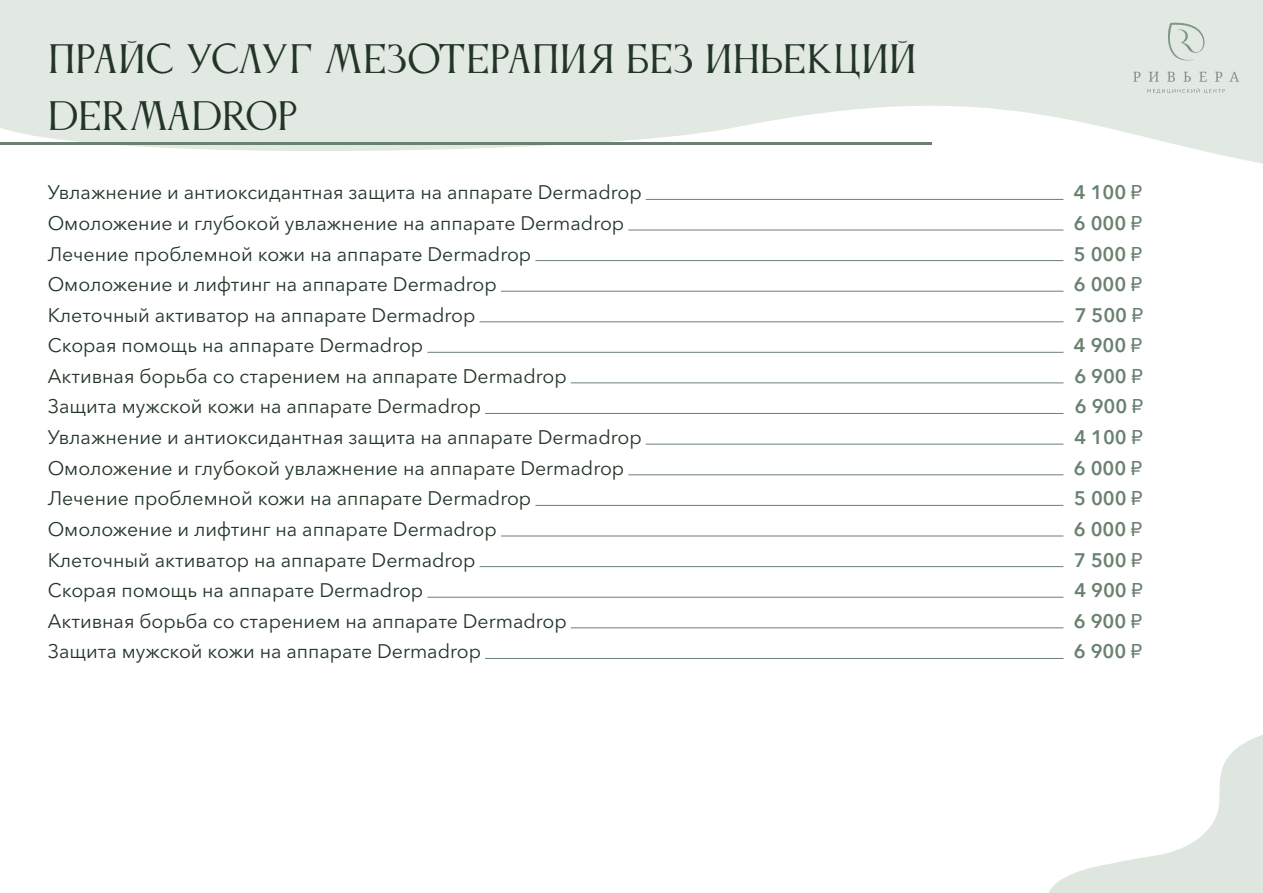
<style>
.page{position:relative;width:1263px;height:893px;background:#fff}
.page>*{position:absolute;margin:0;border:0;box-sizing:border-box;transform-origin:0 0}
.t1{font:36.45px/56.8px "Anticva";color:#233527}
.t2{font:19.5px "Avenir Next Cyr";color:#233527}
.t3{font:600 19.5px "Avenir Next Cyr";color:#6a816f}
.s1{font-family:"Arial";font-weight:400}
</style>
<div class="page">
<svg style="left:0;top:0;width:1263px;height:164px;fill:#e1e9e2"></svg>
<svg style="left:1049px;top:735px;width:214px;height:158px"></svg>
<hr style="left:0;top:142px;width:931px;height:3px;background:#6a816f">
<hr style="left:646px;top:199px;width:417px;height:1px;background:#6a816f">
<hr style="left:628px;top:230px;width:435px;height:1px;background:#6a816f">
<hr style="left:535px;top:260px;width:528px;height:1px;background:#6a816f">
<hr style="left:501px;top:291px;width:562px;height:1px;background:#6a816f">
<hr style="left:479px;top:322px;width:584px;height:1px;background:#6a816f">
<hr style="left:427px;top:352px;width:636px;height:1px;background:#6a816f">
<hr style="left:571px;top:383px;width:492px;height:1px;background:#6a816f">
<hr style="left:485px;top:413px;width:578px;height:1px;background:#6a816f">
<hr style="left:646px;top:444px;width:417px;height:1px;background:#6a816f">
<hr style="left:628px;top:475px;width:435px;height:1px;background:#6a816f">
<hr style="left:535px;top:505px;width:528px;height:1px;background:#6a816f">
<hr style="left:501px;top:536px;width:562px;height:1px;background:#6a816f">
<hr style="left:479px;top:566px;width:584px;height:1px;background:#6a816f">
<hr style="left:427px;top:597px;width:636px;height:1px;background:#6a816f">
<hr style="left:571px;top:628px;width:492px;height:1px;background:#6a816f">
<hr style="left:485px;top:658px;width:578px;height:1px;background:#6a816f">
<svg style="left:1163px;top:21px;width:47px;height:45px;background:#d6dfd7"></svg>
<svg style="left:1147px;top:88px;width:78px;height:5px"></svg>
<svg style="left:1133px;top:72px;width:7px;height:10px"></svg>
<svg style="left:1149px;top:72px;width:10px;height:10px"></svg>
<svg style="left:1167px;top:72px;width:8px;height:10px"></svg>
<svg style="left:1183px;top:72px;width:8px;height:10px"></svg>
<svg style="left:1199px;top:72px;width:8px;height:10px"></svg>
<svg style="left:1215px;top:72px;width:7px;height:10px"></svg>
<svg style="left:1229px;top:72px;width:10px;height:10px"></svg>
<h1 class="t1" style="left:48px;top:31px;width:870px">ПРАЙС УСЛУГ МЕЗОТЕРАПИЯ БЕЗ ИНЬЕКЦИЙ<br>DERMADROP</h1>
<p class="t2" style="left:48px;top:181px;width:595px">Увлажнение и антиоксидантная защита на аппарате Dermadrop</p>
<p class="t3" style="left:1074px;top:181px;width:70px">4 100 <span class="s1">₽</span></p>
<p class="t2" style="left:48px;top:212px;width:578px">Омоложение и глубокой увлажнение на аппарате Dermadrop</p>
<p class="t3" style="left:1074px;top:211px;width:70px">6 000 <span class="s1">₽</span></p>
<p class="t2" style="left:48px;top:242px;width:485px">Лечение проблемной кожи на аппарате Dermadrop</p>
<p class="t3" style="left:1074px;top:242px;width:70px">5 000 <span class="s1">₽</span></p>
<p class="t2" style="left:48px;top:273px;width:451px">Омоложение и лифтинг на аппарате Dermadrop</p>
<p class="t3" style="left:1074px;top:273px;width:70px">6 000 <span class="s1">₽</span></p>
<p class="t2" style="left:48px;top:303px;width:429px">Клеточный активатор на аппарате Dermadrop</p>
<p class="t3" style="left:1075px;top:303px;width:70px">7 500 <span class="s1">₽</span></p>
<p class="t2" style="left:48px;top:334px;width:377px">Скорая помощь на аппарате Dermadrop</p>
<p class="t3" style="left:1074px;top:334px;width:70px">4 900 <span class="s1">₽</span></p>
<p class="t2" style="left:48px;top:364px;width:520px">Активная борьба со старением на аппарате Dermadrop</p>
<p class="t3" style="left:1074px;top:364px;width:70px">6 900 <span class="s1">₽</span></p>
<p class="t2" style="left:48px;top:395px;width:435px">Защита мужской кожи на аппарате Dermadrop</p>
<p class="t3" style="left:1075px;top:395px;width:70px">6 900 <span class="s1">₽</span></p>
<p class="t2" style="left:48px;top:426px;width:595px">Увлажнение и антиоксидантная защита на аппарате Dermadrop</p>
<p class="t3" style="left:1074px;top:425px;width:70px">4 100 <span class="s1">₽</span></p>
<p class="t2" style="left:48px;top:456px;width:578px">Омоложение и глубокой увлажнение на аппарате Dermadrop</p>
<p class="t3" style="left:1074px;top:456px;width:70px">6 000 <span class="s1">₽</span></p>
<p class="t2" style="left:48px;top:487px;width:485px">Лечение проблемной кожи на аппарате Dermadrop</p>
<p class="t3" style="left:1074px;top:487px;width:70px">5 000 <span class="s1">₽</span></p>
<p class="t2" style="left:48px;top:518px;width:451px">Омоложение и лифтинг на аппарате Dermadrop</p>
<p class="t3" style="left:1074px;top:517px;width:70px">6 000 <span class="s1">₽</span></p>
<p class="t2" style="left:48px;top:548px;width:429px">Клеточный активатор на аппарате Dermadrop</p>
<p class="t3" style="left:1074px;top:548px;width:70px">7 500 <span class="s1">₽</span></p>
<p class="t2" style="left:48px;top:579px;width:377px">Скорая помощь на аппарате Dermadrop</p>
<p class="t3" style="left:1074px;top:579px;width:70px">4 900 <span class="s1">₽</span></p>
<p class="t2" style="left:48px;top:609px;width:520px">Активная борьба со старением на аппарате Dermadrop</p>
<p class="t3" style="left:1074px;top:609px;width:70px">6 900 <span class="s1">₽</span></p>
<p class="t2" style="left:48px;top:640px;width:435px">Защита мужской кожи на аппарате Dermadrop</p>
<p class="t3" style="left:1074px;top:640px;width:70px">6 900 <span class="s1">₽</span></p>
</div>
